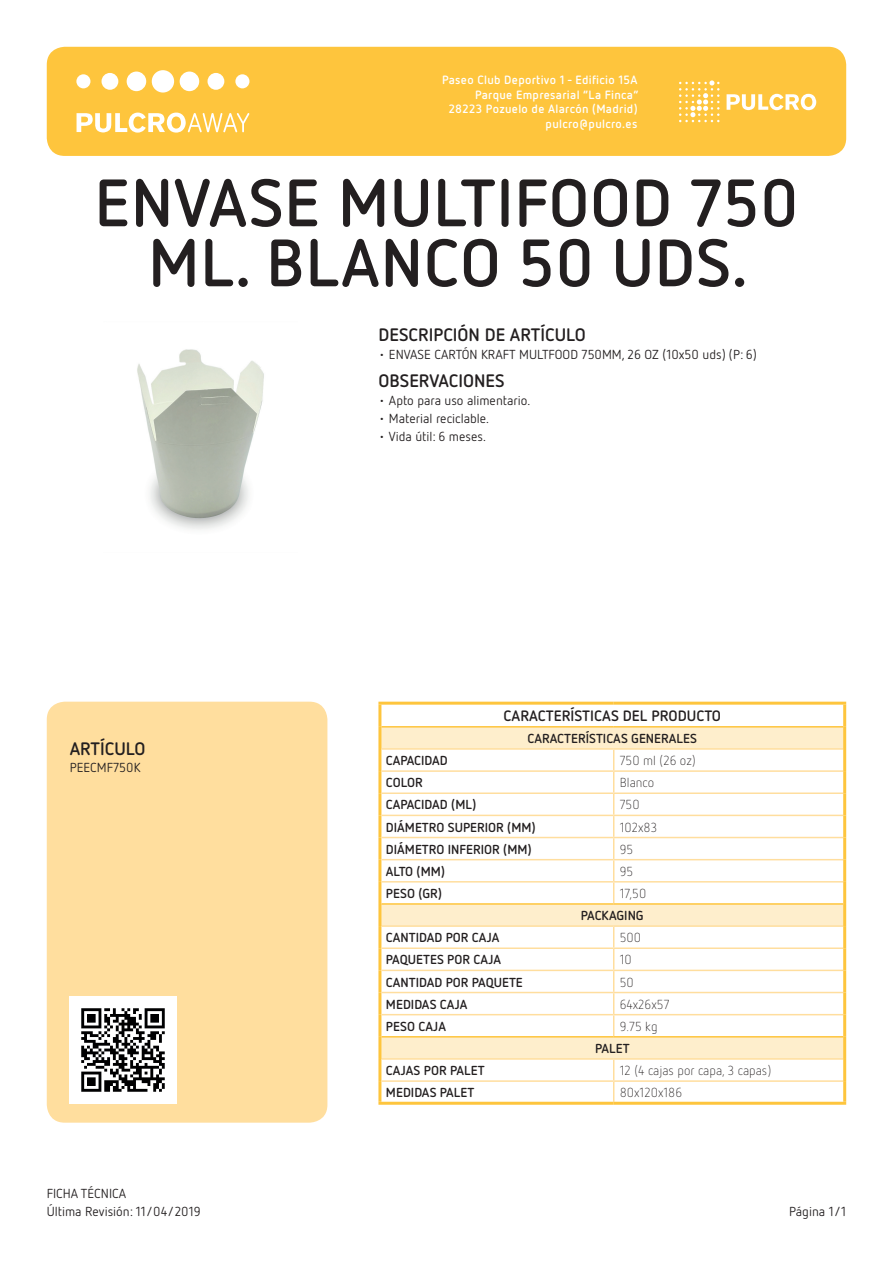
<style>
.page{position:relative;width:893px;height:1263px;background:#fff}
.page>*{position:absolute;margin:0;border:0;box-sizing:border-box;transform-origin:0 0}
.t1{font:700 66.75px/60px "Netto OT";letter-spacing:.01em;color:#231f20;text-align:center}
.t2{font:700 18px "Netto OT";color:#231f20}
.t3{font:700 15px "Netto OT";color:#231f20}
.t4{font:700 13.05px "Netto OT";color:#231f20}
.t5{font:13.05px/17.9px "Netto OT";color:#231f20}
.t6{font:300 13.05px "Netto OT";color:#231f20}
.t7{font:700 12px/14.4px "Netto OT";letter-spacing:.025em;color:#fff;text-align:right}
</style>
<div class="page">
<div style="left:47px;top:47px;width:799px;height:109px;background:#fec53d;border-radius:18px"></div>
<svg style="left:679px;top:80px;width:40px;height:42px"></svg>
<svg style="left:727px;top:94px;width:89px;height:16px"></svg>
<div style="left:76px;top:74px;width:14px;height:14px;background:#fff;border-radius:50%"></div>
<div style="left:102px;top:73px;width:16px;height:17px;background:#fff;border-radius:50%"></div>
<div style="left:127px;top:72px;width:19px;height:19px;background:#fff;border-radius:50%"></div>
<div style="left:152px;top:70px;width:22px;height:23px;background:#fff;border-radius:50%"></div>
<div style="left:180px;top:72px;width:19px;height:19px;background:#fff;border-radius:50%"></div>
<div style="left:208px;top:73px;width:16px;height:17px;background:#fff;border-radius:50%"></div>
<div style="left:235px;top:74px;width:14px;height:14px;background:#fff;border-radius:50%"></div>
<svg style="left:77px;top:113px;width:172px;height:20px"></svg>
<div style="left:47px;top:702px;width:280px;height:421px;background:#ffde9e;border-radius:18px"></div>
<img style="left:70px;top:997px;width:106px;height:106px">
<svg style="left:381px;top:727px;width:462px;height:331px"></svg>
<hr style="left:378px;top:705px;width:3px;height:22px;background:#fec53d">
<hr style="left:378px;top:702px;width:236px;height:3px;background:#fec53d">
<hr style="left:614px;top:702px;width:232px;height:3px;background:#fec53d">
<hr style="left:378px;top:727px;width:3px;height:22px;background:#fec53d">
<hr style="left:378px;top:749px;width:3px;height:22px;background:#fec53d">
<hr style="left:378px;top:771px;width:3px;height:22px;background:#fec53d">
<hr style="left:378px;top:793px;width:3px;height:22px;background:#fec53d">
<hr style="left:378px;top:815px;width:3px;height:22px;background:#fec53d">
<hr style="left:378px;top:837px;width:3px;height:23px;background:#fec53d">
<hr style="left:378px;top:860px;width:3px;height:22px;background:#fec53d">
<hr style="left:378px;top:882px;width:3px;height:22px;background:#fec53d">
<hr style="left:378px;top:926px;width:3px;height:22px;background:#fec53d">
<hr style="left:378px;top:948px;width:3px;height:22px;background:#fec53d">
<hr style="left:378px;top:970px;width:3px;height:22px;background:#fec53d">
<hr style="left:378px;top:992px;width:3px;height:23px;background:#fec53d">
<hr style="left:378px;top:1015px;width:3px;height:22px;background:#fec53d">
<hr style="left:378px;top:1059px;width:3px;height:22px;background:#fec53d">
<hr style="left:378px;top:1081px;width:3px;height:21px;background:#fec53d">
<hr style="left:381px;top:748px;width:233px;height:2px;background:#ffde9e">
<hr style="left:381px;top:770px;width:233px;height:2px;background:#ffde9e">
<hr style="left:381px;top:792px;width:233px;height:2px;background:#ffde9e">
<hr style="left:381px;top:815px;width:233px;height:1px;background:#ffde9e">
<hr style="left:381px;top:837px;width:233px;height:1px;background:#ffde9e">
<hr style="left:381px;top:859px;width:233px;height:1px;background:#ffde9e">
<hr style="left:381px;top:881px;width:233px;height:1px;background:#ffde9e">
<hr style="left:381px;top:925px;width:233px;height:2px;background:#ffde9e">
<hr style="left:381px;top:947px;width:233px;height:2px;background:#ffde9e">
<hr style="left:381px;top:970px;width:233px;height:1px;background:#ffde9e">
<hr style="left:381px;top:992px;width:233px;height:1px;background:#ffde9e">
<hr style="left:381px;top:1014px;width:233px;height:1px;background:#ffde9e">
<hr style="left:381px;top:1058px;width:233px;height:2px;background:#ffde9e">
<hr style="left:381px;top:1080px;width:233px;height:2px;background:#ffde9e">
<svg style="left:613px;top:750px;width:1px;height:153px"></svg>
<svg style="left:613px;top:927px;width:1px;height:109px"></svg>
<svg style="left:613px;top:1060px;width:1px;height:42px"></svg>
<hr style="left:614px;top:748px;width:229px;height:2px;background:#ffde9e">
<hr style="left:614px;top:770px;width:229px;height:2px;background:#ffde9e">
<hr style="left:614px;top:792px;width:229px;height:2px;background:#ffde9e">
<hr style="left:614px;top:815px;width:229px;height:1px;background:#ffde9e">
<hr style="left:614px;top:837px;width:229px;height:1px;background:#ffde9e">
<hr style="left:614px;top:859px;width:229px;height:1px;background:#ffde9e">
<hr style="left:614px;top:881px;width:229px;height:1px;background:#ffde9e">
<hr style="left:614px;top:925px;width:229px;height:2px;background:#ffde9e">
<hr style="left:614px;top:947px;width:229px;height:2px;background:#ffde9e">
<hr style="left:614px;top:970px;width:229px;height:1px;background:#ffde9e">
<hr style="left:614px;top:992px;width:229px;height:1px;background:#ffde9e">
<hr style="left:614px;top:1014px;width:229px;height:1px;background:#ffde9e">
<hr style="left:614px;top:1058px;width:229px;height:2px;background:#ffde9e">
<hr style="left:614px;top:1080px;width:229px;height:2px;background:#ffde9e">
<hr style="left:381px;top:726px;width:233px;height:1px;background:#fec53d">
<hr style="left:614px;top:726px;width:229px;height:1px;background:#fec53d">
<hr style="left:843px;top:705px;width:3px;height:22px;background:#fec53d">
<hr style="left:843px;top:727px;width:3px;height:22px;background:#fec53d">
<hr style="left:843px;top:749px;width:3px;height:22px;background:#fec53d">
<hr style="left:843px;top:771px;width:3px;height:22px;background:#fec53d">
<hr style="left:843px;top:793px;width:3px;height:22px;background:#fec53d">
<hr style="left:843px;top:815px;width:3px;height:22px;background:#fec53d">
<hr style="left:843px;top:837px;width:3px;height:23px;background:#fec53d">
<hr style="left:843px;top:860px;width:3px;height:22px;background:#fec53d">
<hr style="left:843px;top:882px;width:3px;height:22px;background:#fec53d">
<hr style="left:843px;top:926px;width:3px;height:22px;background:#fec53d">
<hr style="left:843px;top:948px;width:3px;height:22px;background:#fec53d">
<hr style="left:843px;top:970px;width:3px;height:22px;background:#fec53d">
<hr style="left:843px;top:992px;width:3px;height:23px;background:#fec53d">
<hr style="left:843px;top:1015px;width:3px;height:22px;background:#fec53d">
<hr style="left:843px;top:1059px;width:3px;height:22px;background:#fec53d">
<hr style="left:843px;top:1081px;width:3px;height:21px;background:#fec53d">
<hr style="left:378px;top:904px;width:3px;height:22px;background:#fec53d">
<hr style="left:378px;top:1037px;width:3px;height:22px;background:#fec53d">
<hr style="left:381px;top:903px;width:233px;height:2px;background:#fec53d">
<hr style="left:381px;top:1036px;width:233px;height:1px;background:#fec53d">
<hr style="left:614px;top:903px;width:229px;height:2px;background:#fec53d">
<hr style="left:614px;top:1036px;width:229px;height:1px;background:#fec53d">
<hr style="left:843px;top:904px;width:3px;height:22px;background:#fec53d">
<hr style="left:843px;top:1037px;width:3px;height:22px;background:#fec53d">
<hr style="left:378px;top:1102px;width:236px;height:3px;background:#fec53d">
<hr style="left:614px;top:1102px;width:232px;height:3px;background:#fec53d">
<img style="left:137px;top:349px;width:127px;height:181px">
<p class="t7" style="left:442px;top:73px;width:198px">Paseo Club Deportivo 1 - Edificio 15A<br>Parque Empresarial “La Finca”<br>28223 Pozuelo de Alarcón (Madrid) pulcro@pulcro.es</p>
<h1 class="t1" style="left:94px;top:171px;width:706px">ENVASE MULTIFOOD 750<br>ML. BLANCO 50 UDS.</h1>
<h2 class="t2" style="left:378px;top:324px;width:209px">DESCRIPCIÓN DE ARTÍCULO</h2>
<p class="t5" style="left:378px;top:345px;width:380px">• ENVASE CARTÓN KRAFT MULTFOOD 750MM, 26 OZ (10x50 uds) (P: 6)</p>
<h2 class="t2" style="left:378px;top:370px;width:128px">OBSERVACIONES</h2>
<p class="t5" style="left:378px;top:391px;width:153px">• Apto para uso alimentario.</p>
<p class="t5" style="left:378px;top:409px;width:112px">• Material reciclable.</p>
<p class="t5" style="left:378px;top:427px;width:109px">• Vida útil: 6 meses.</p>
<h2 class="t2" style="left:70px;top:737px;width:77px">ARTÍCULO</h2>
<p class="t5" style="left:70px;top:759px;width:72px">PEECMF750K</p>
<p class="t5" style="left:47px;top:1185px;width:155px">FICHA TÉCNICA<br>Última Revisión: 11/04/2019</p>
<p class="t3" style="left:504px;top:706px;width:219px">CARACTERÍSTICAS DEL PRODUCTO</p>
<p class="t4" style="left:528px;top:730px;width:171px">CARACTERÍSTICAS GENERALES</p>
<p class="t4" style="left:386px;top:752px;width:63px">CAPACIDAD</p>
<p class="t6" style="left:620px;top:753px;width:78px">750 ml (26 oz)</p>
<p class="t4" style="left:386px;top:774px;width:38px">COLOR</p>
<p class="t6" style="left:620px;top:775px;width:36px">Blanco</p>
<p class="t4" style="left:386px;top:797px;width:92px">CAPACIDAD (ML)</p>
<p class="t6" style="left:620px;top:797px;width:21px">750</p>
<p class="t4" style="left:386px;top:819px;width:151px">DIÁMETRO SUPERIOR (MM)</p>
<p class="t6" style="left:620px;top:819px;width:39px">102x83</p>
<p class="t4" style="left:386px;top:841px;width:147px">DIÁMETRO INFERIOR (MM)</p>
<p class="t6" style="left:620px;top:841px;width:15px">95</p>
<p class="t4" style="left:386px;top:863px;width:61px">ALTO (MM)</p>
<p class="t6" style="left:620px;top:863px;width:15px">95</p>
<p class="t4" style="left:386px;top:885px;width:58px">PESO (GR)</p>
<p class="t6" style="left:620px;top:886px;width:28px">17,50</p>
<p class="t4" style="left:581px;top:907px;width:64px">PACKAGING</p>
<p class="t4" style="left:386px;top:929px;width:115px">CANTIDAD POR CAJA</p>
<p class="t6" style="left:620px;top:930px;width:23px">500</p>
<p class="t4" style="left:386px;top:952px;width:117px">PAQUETES POR CAJA</p>
<p class="t6" style="left:620px;top:952px;width:14px">10</p>
<p class="t4" style="left:386px;top:974px;width:139px">CANTIDAD POR PAQUETE</p>
<p class="t6" style="left:620px;top:974px;width:16px">50</p>
<p class="t4" style="left:386px;top:996px;width:83px">MEDIDAS CAJA</p>
<p class="t6" style="left:620px;top:996px;width:51px">64x26x57</p>
<p class="t4" style="left:386px;top:1018px;width:62px">PESO CAJA</p>
<p class="t6" style="left:620px;top:1018px;width:39px">9.75 kg</p>
<p class="t4" style="left:595px;top:1040px;width:36px">PALET</p>
<p class="t4" style="left:386px;top:1062px;width:100px">CAJAS POR PALET</p>
<p class="t6" style="left:620px;top:1063px;width:153px">12 (4 cajas por capa, 3 capas)</p>
<p class="t4" style="left:386px;top:1084px;width:90px">MEDIDAS PALET</p>
<p class="t6" style="left:620px;top:1085px;width:64px">80x120x186</p>
<p class="t5" style="left:789px;top:1202px;width:59px">Página 1/1</p>
</div>
